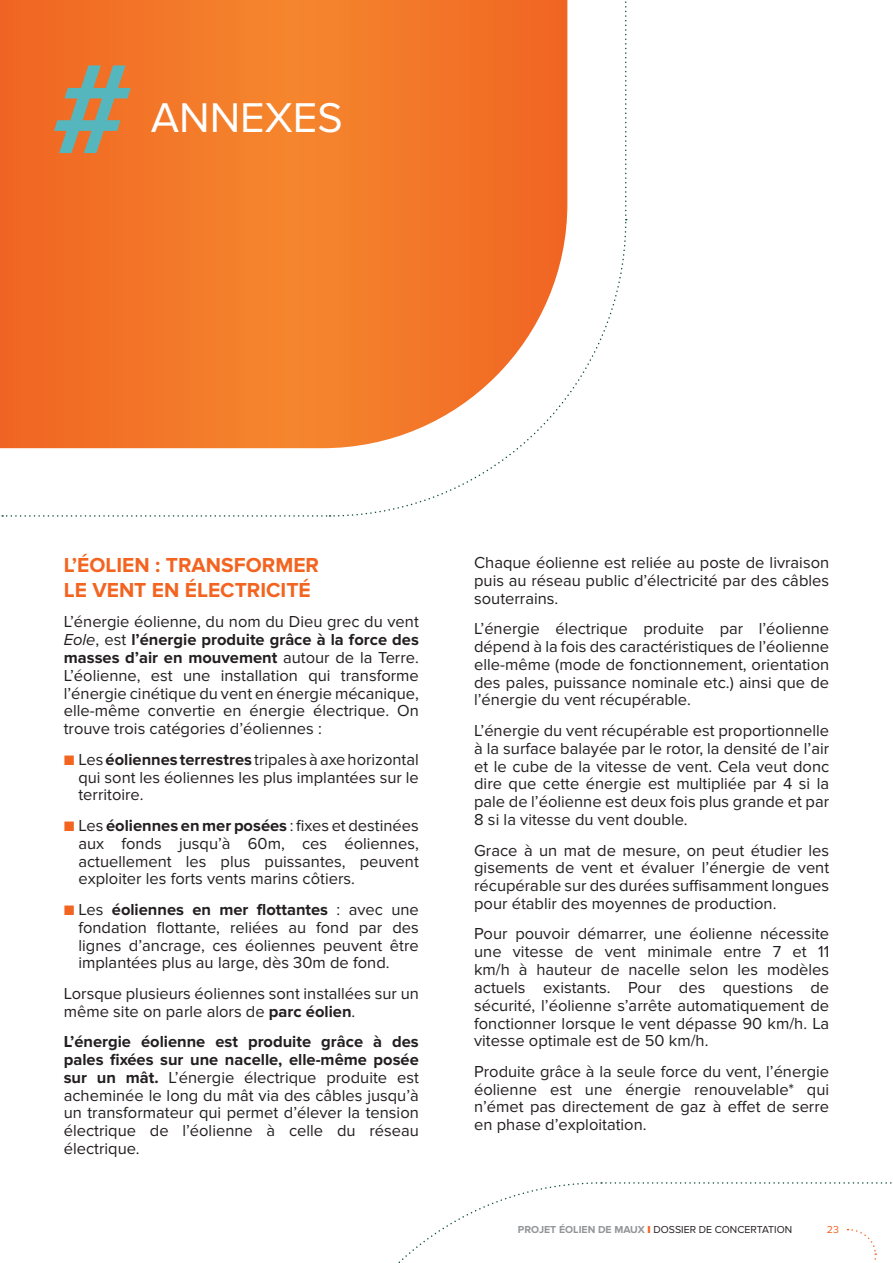
<style>
.page{position:relative;width:893px;height:1263px;background:#fff}
.page>*{position:absolute;margin:0;border:0;box-sizing:border-box;transform-origin:0 0}
.t1{font:43.2px "Proxima Nova";color:#fff}
.t2{font:700 21px/25.2px "Proxima Nova";color:#f36421}
.t3{font:16.5px/17.9px "Proxima Nova";color:#231f20;text-align:justify}
.t4{font:10.5px "Proxima Nova";color:#231f20}
.t5{font:10.5px "Proxima Nova";color:#f36421}
.s1{font-style:italic}
.s2{font-weight:700}
.s3{font-weight:700;color:#f36421}
.s4{font-weight:700;color:#939598}
.s5{font-weight:900;color:#f36421}
</style>
<div class="page">
<svg style="left:398px;top:1182px;width:494px;height:81px"></svg>
<svg style="left:333px;top:220px;width:294px;height:297px"></svg>
<svg style="left:2px;top:515px;width:329px;height:2px"></svg>
<svg style="left:625px;top:1px;width:2px;height:219px"></svg>
<svg style="left:0;top:0;width:567px;height:448px;background:#f37d33"></svg>
<svg style="left:54px;top:65px;width:77px;height:88px;background:#ad8e68"></svg>
<h1 class="t1" style="left:151px;top:93px;width:193px">ANNEXES</h1>
<p class="t2" style="left:64px;top:552px;width:257px">L’ÉOLIEN : TRANSFORMER<br>LE VENT EN ÉLECTRICITÉ</p>
<p class="t3" style="left:64px;top:613px;width:357px">L’énergie éolienne, du nom du Dieu grec du vent <span class="s1">Eole</span>, est <span class="s2">l’énergie produite grâce à la force des masses d’air en mouvement</span> autour de la Terre.<br>L’éolienne, est une installation qui transforme l’énergie cinétique du vent en énergie mécanique, elle-même convertie en énergie électrique. On trouve trois catégories d’éoliennes :</p>
<p class="t3" style="left:78px;top:750px;width:342px;text-indent:-15px"><span class="s3">■</span> Les <span class="s2">éoliennes terrestres</span> tripales à axe horizontal qui sont les éoliennes les plus implantées sur le territoire.</p>
<p class="t3" style="left:78px;top:817px;width:342px;text-indent:-15px"><span class="s3">■</span> Les <span class="s2">éoliennes en mer posées</span> : fixes et destinées aux fonds jusqu’à 60m, ces éoliennes, actuellement les plus puissantes, peuvent exploiter les forts vents marins côtiers.</p>
<p class="t3" style="left:78px;top:901px;width:342px;text-indent:-15px"><span class="s3">■</span> Les <span class="s2">éoliennes en mer flottantes</span> : avec une fondation flottante, reliées au fond par des lignes d’ancrage, ces éoliennes peuvent être implantées plus au large, dès 30m de fond.</p>
<p class="t3" style="left:64px;top:985px;width:357px">Lorsque plusieurs éoliennes sont installées sur un même site on parle alors de <span class="s2">parc éolien</span>.</p>
<p class="t3" style="left:64px;top:1033px;width:357px"><span class="s2">L’énergie éolienne est produite grâce à des pales fixées sur une nacelle, elle-même posée sur un mât.</span> L’énergie électrique produite est acheminée le long du mât via des câbles jusqu’à un transformateur qui permet d’élever la tension électrique de l’éolienne à celle du réseau électrique.</p>
<p class="t3" style="left:474px;top:554px;width:357px">Chaque éolienne est reliée au poste de livraison puis au réseau public d’électricité par des câbles souterrains.</p>
<p class="t3" style="left:474px;top:620px;width:357px">L’énergie électrique produite par l’éolienne dépend à la fois des caractéristiques de l’éolienne elle-même (mode de fonctionnement, orientation des pales, puissance nominale etc.) ainsi que de l’énergie du vent récupérable.</p>
<p class="t3" style="left:474px;top:722px;width:357px">L’énergie du vent récupérable est proportionnelle à la surface balayée par le rotor, la densité de l’air et le cube de la vitesse de vent. Cela veut donc dire que cette énergie est multipliée par 4 si la pale de l’éolienne est deux fois plus grande et par 8 si la vitesse du vent double.</p>
<p class="t3" style="left:474px;top:841px;width:357px">Grace à un mat de mesure, on peut étudier les gisements de vent et évaluer l’énergie de vent récupérable sur des durées suffisamment longues pour établir des moyennes de production.</p>
<p class="t3" style="left:474px;top:925px;width:357px">Pour pouvoir démarrer, une éolienne nécessite une vitesse de vent minimale entre 7 et 11 km/h à hauteur de nacelle selon les modèles actuels existants. Pour des questions de sécurité, l’éolienne s’arrête automatiquement de fonctionner lorsque le vent dépasse 90 km/h. La vitesse optimale est de 50 km/h.</p>
<p class="t3" style="left:474px;top:1063px;width:357px">Produite grâce à la seule force du vent, l’énergie éolienne est une énergie renouvelable* qui n’émet pas directement de gaz à effet de serre en phase d’exploitation.</p>
<p class="t4" style="left:518px;top:1223px;width:276px"><span class="s4">PROJET ÉOLIEN DE MAUX</span> <span class="s5">I</span> DOSSIER DE CONCERTATION</p>
<p class="t5" style="left:827px;top:1223px;width:14px">23</p>
</div>
